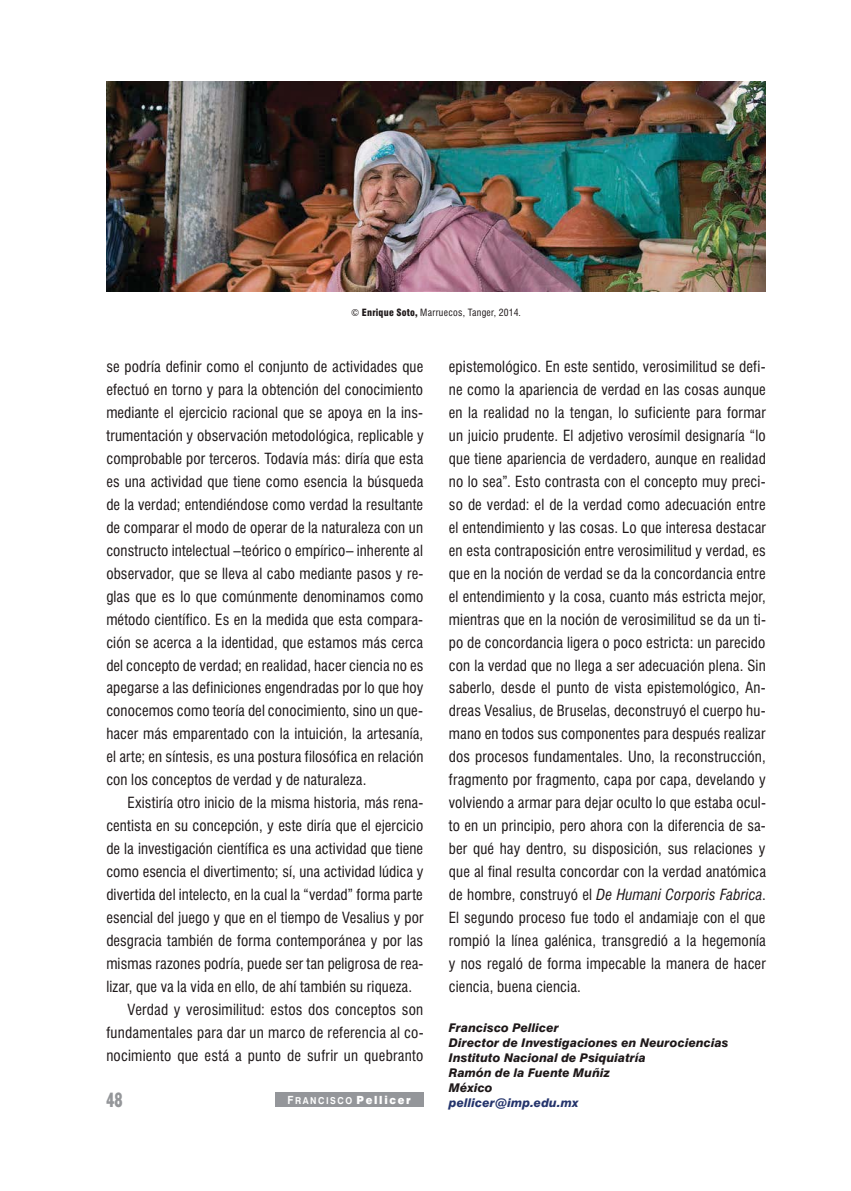
<style>
.page{position:relative;width:851px;height:1191px;background:#fff}
.page>*{position:absolute;margin:0;border:0;box-sizing:border-box;transform-origin:0 0}
.t1{font:700 condensed 21px "Humanist 521 BT Xtra";color:#949699;scale:.75 1}
.t2{font:condensed 15px/23px "Swiss 721 BT";letter-spacing:.005em;color:#1e1819;text-align:justify}
.t3{font:italic 800 12px/15px "Swiss 721 BT";letter-spacing:.005em;color:#1e1819}
.t4{font:italic 800 12px "Swiss 721 BT";letter-spacing:.01em;color:#24346c}
.t5{font:condensed 9.75px "Swiss 721 BT";letter-spacing:.03em;color:#1e1819}
.t6{font:9.6px "Swiss 721 BT Bold SC850";letter-spacing:.175em;color:#fff;scale:.9 1}
.s1{font-weight:900}
.s2{font-style:italic}
.s3{font-size:11.25px}
.s4{font-family:"Swiss 721 BT";font-weight:900;font-size:11.25px}
</style>
<div class="page">
<div style="left:275px;top:1092px;width:148px;height:14px;background:#94969a"></div>
<img style="left:106px;top:82px;width:659px;height:209px">
<p class="t5" style="left:351px;top:308px;width:171px">© <span class="s1">Enrique Soto,</span> Marruecos, Tanger, 2014.</p>
<p class="t2" style="left:449px;top:356px;width:318px">epistemológico. En este sentido, verosimilitud se defi&shy;ne como la apariencia de verdad en las cosas aunque en la realidad no la tengan, lo suficiente para formar un juicio prudente. El adjetivo verosímil designaría “lo que tiene apariencia de verdadero, aunque en realidad no lo sea”. Esto contrasta con el concepto muy preci&shy;so de verdad: el de la verdad como adecuación entre el entendimiento y las cosas. Lo que interesa destacar en esta contraposición entre verosimilitud y verdad, es que en la noción de verdad se da la concordancia entre el entendimiento y la cosa, cuanto más estricta mejor, mientras que en la noción de verosimilitud se da un ti&shy;po de concordancia ligera o poco estricta: un parecido con la verdad que no llega a ser adecuación plena. Sin saberlo, desde el punto de vista epistemológico, An&shy;dreas Vesalius, de Bruselas, deconstruyó el cuerpo hu&shy;mano en todos sus componentes para después realizar dos procesos fundamentales. Uno, la reconstrucción, fragmento por fragmento, capa por capa, develando y volviendo a armar para dejar oculto lo que estaba ocul&shy;to en un principio, pero ahora con la diferencia de sa&shy;ber qué hay dentro, su disposición, sus relaciones y que al final resulta concordar con la verdad anatómica de hombre, construyó el <span class="s2">De Humani Corporis Fabrica</span>.<br>El segundo proceso fue todo el andamiaje con el que rompió la línea galénica, transgredió a la hegemonía y nos regaló de forma impecable la manera de hacer ciencia, buena ciencia.</p>
<p class="t3" style="left:449px;top:1021px;width:281px">Francisco Pellicer<br>Director de Investigaciones en Neurociencias<br>Instituto Nacional de Psiquiatría<br>Ramón de la Fuente Muñiz<br>México</p>
<p class="t2" style="left:106px;top:356px;width:319px">se podría definir como el conjunto de actividades que efectuó en torno y para la obtención del conocimiento mediante el ejercicio racional que se apoya en la ins&shy;trumentación y observación metodológica, replicable y comprobable por terceros. Todavía más: diría que esta es una actividad que tiene como esencia la búsqueda de la verdad; entendiéndose como verdad la resultante de comparar el modo de operar de la naturaleza con un constructo intelectual –teórico o empírico– inherente al observador, que se lleva al cabo mediante pasos y re&shy;glas que es lo que comúnmente denominamos como método científico. Es en la medida que esta compara&shy;ción se acerca a la identidad, que estamos más cerca del concepto de verdad; en realidad, hacer ciencia no es apegarse a las definiciones engendradas por lo que hoy conocemos como teoría del conocimiento, sino un que&shy;hacer más emparentado con la intuición, la artesanía, el arte; en síntesis, es una postura filosófica en relación con los conceptos de verdad y de naturaleza.</p>
<p class="t2" style="left:128px;top:792px;width:297px">Existiría otro inicio de la misma historia, más rena-</p>
<p class="t2" style="left:106px;top:815px;width:318px">centista en su concepción, y este diría que el ejercicio</p>
<p class="t2" style="left:106px;top:838px;width:318px">de la investigación científica es una actividad que tiene</p>
<p class="t2" style="left:106px;top:861px;width:318px">como esencia el divertimento; sí, una actividad lúdica y</p>
<p class="t2" style="left:106px;top:884px;width:318px">divertida del intelecto, en la cual la “verdad” forma parte</p>
<p class="t2" style="left:106px;top:907px;width:318px">esencial del juego y que en el tiempo de Vesalius y por</p>
<p class="t2" style="left:106px;top:930px;width:318px">desgracia también de forma contemporánea y por las</p>
<p class="t2" style="left:106px;top:953px;width:318px">mismas razones podría, puede ser tan peligrosa de rea-</p>
<p class="t2" style="left:106px;top:976px;width:307px">lizar, que va la vida en ello, de ahí también su riqueza.</p>
<p class="t2" style="left:128px;top:999px;width:297px">Verdad y verosimilitud: estos dos conceptos son</p>
<p class="t2" style="left:106px;top:1022px;width:319px">fundamentales para dar un marco de referencia al co-</p>
<p class="t2" style="left:106px;top:1045px;width:318px">nocimiento que está a punto de sufrir un quebranto</p>
<h1 class="t1" style="left:106px;top:1091px;width:23px">48</h1>
<p class="t6" style="left:287px;top:1096px;width:138px"><span class="s3">F</span>RANCISCO <span class="s4">Pellicer</span></p>
<p class="t4" style="left:449px;top:1098px;width:131px">pellicer@imp.edu.mx</p>
</div>
